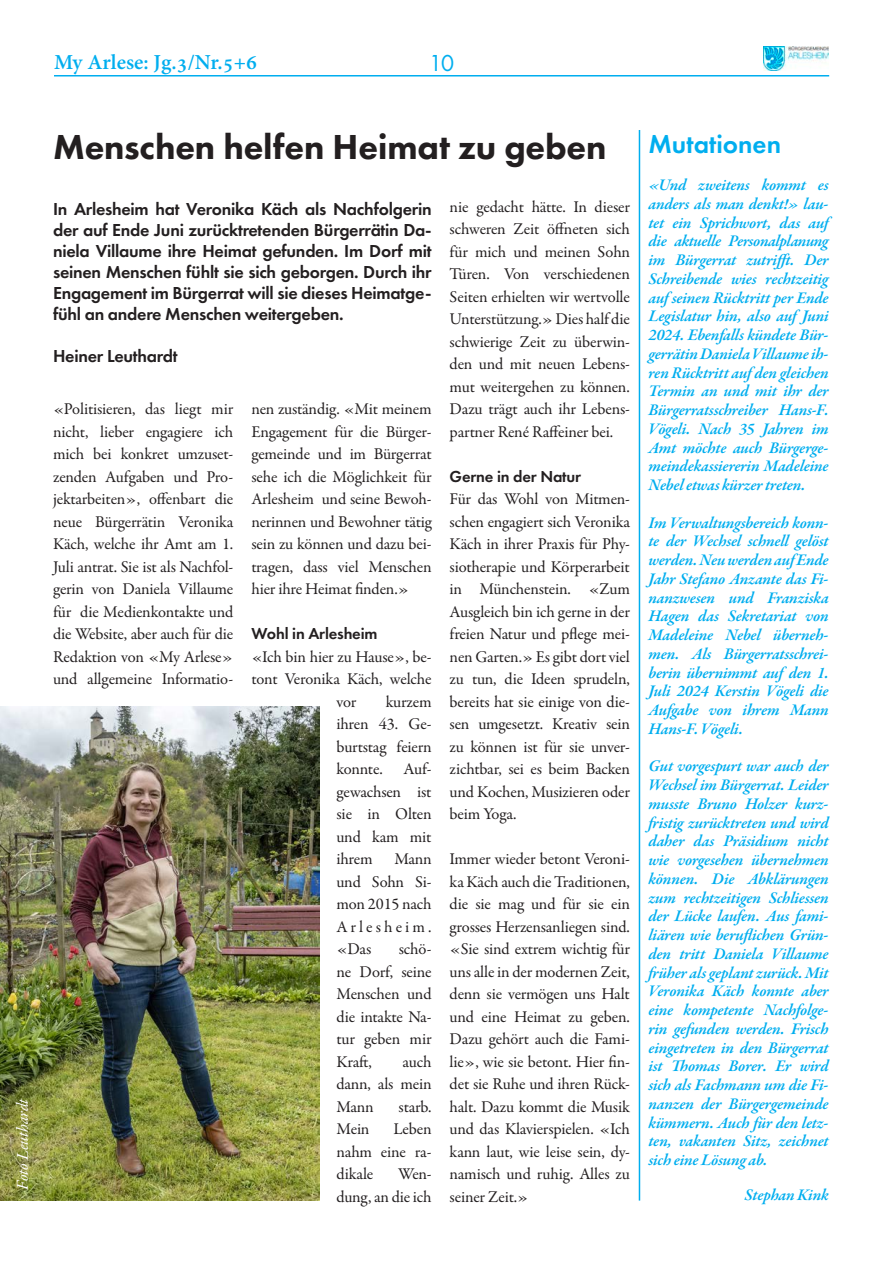
<style>
.page{position:relative;width:893px;height:1263px;background:#fff}
.page>*{position:absolute;margin:0;border:0;box-sizing:border-box;transform-origin:0 0}
.t1{font:800 36px "Futura PT";letter-spacing:-.005em;color:#231f20}
.t2{font:600 27px "Futura PT";color:#00aeef}
.t3{font:24px "Futura PT";color:#00aeef}
.t4{font:700 21px "Adobe Hebrew";color:#00aeef}
.t5{font:600 18px/21px "Futura PT";letter-spacing:-.015em;color:#231f20;text-align:justify}
.t6{font:16.5px/22.5px "Garamond Premr Pro";letter-spacing:-.01em;color:#231f20;text-align:justify}
.t7{font:italic 600 16.5px/18.8px "Garamond Premr Pro";letter-spacing:-.015em;color:#00aeef;text-align:justify}
.t8{font:600 16.5px "Futura PT";letter-spacing:-.01em;color:#231f20}
.t9{font:italic 16.5px "Garamond Premr Pro";letter-spacing:-.01em;color:#fff}
</style>
<div class="page">
<hr style="left:54px;top:75px;width:775px;height:2px;background:#00aeef">
<img style="left:763px;top:46px;width:66px;height:25px">
<hr style="left:639px;top:130px;width:1px;height:1070px;background:#00aeef">
<img style="left:0;top:706px;width:320px;height:494px">
<p class="t9" style="left:12px;top:1189px;width:93px;rotate:-90deg">Foto Leuthardt</p>
<p class="t4" style="left:54px;top:50px;width:204px">My Arlese: Jg.3/Nr.5+6</p>
<h3 class="t3" style="left:429px;top:49px;width:27px">10</h3>
<p class="t1" style="left:53px;top:124px;width:555px">Menschen helfen Heimat zu geben</p>
<p class="t5" style="left:53px;top:198px;width:380px">In Arlesheim hat Veronika Käch als Nachfolgerin der auf Ende Juni zurücktretenden Bürgerrätin Da&shy;niela Villaume ihre Heimat gefunden. Im Dorf mit seinen Menschen fühlt sie sich geborgen. Durch ihr Engagement im Bürgerrat will sie dieses Heimatge&shy;fühl an andere Menschen weitergeben.</p>
<p class="t5" style="left:53px;top:345px;width:126px">Heiner Leuthardt</p>
<p class="t6" style="left:450px;top:195px;width:182px">nie gedacht hätte. In dieser schweren Zeit öffneten sich für mich und meinen Sohn Türen. Von verschiedenen Seiten erhielten wir wertvolle Unterstützung.» Dies half die schwierige Zeit zu überwin&shy;den und mit neuen Lebens&shy;mut weitergehen zu können.<br>Dazu trägt auch ihr Lebens&shy;partner René Raffeiner bei.</p>
<p class="t8" style="left:450px;top:466px;width:133px">Gerne in der Natur</p>
<p class="t6" style="left:450px;top:488px;width:182px">Für das Wohl von Mitmen&shy;schen engagiert sich Veronika Käch in ihrer Praxis für Phy&shy;siotherapie und Körperarbeit in Münchenstein. «Zum Ausgleich bin ich gerne in der freien Natur und pflege mei&shy;nen Garten.» Es gibt dort viel zu tun, die Ideen sprudeln, bereits hat sie einige von die&shy;sen umgesetzt. Kreativ sein zu können ist für sie unver&shy;zichtbar, sei es beim Backen und Kochen, Musizieren oder beim Yoga.</p>
<p class="t6" style="left:450px;top:848px;width:182px">Immer wieder betont Veroni&shy;ka Käch auch die Traditionen, die sie mag und für sie ein grosses Herzensanliegen sind. «Sie sind extrem wichtig für uns alle in der modernen Zeit, denn sie vermögen uns Halt und eine Heimat zu geben.<br>Dazu gehört auch die Fami&shy;lie», wie sie betont. Hier fin&shy;det sie Ruhe und ihren Rück&shy;halt. Dazu kommt die Musik und das Klavierspielen. «Ich kann laut, wie leise sein, dy&shy;namisch und ruhig. Alles zu seiner Zeit.»</p>
<p class="t6" style="left:53px;top:398px;width:182px">«Politisieren, das liegt mir nicht, lieber engagiere ich mich bei konkret umzuset&shy;zenden Aufgaben und Pro&shy;jektarbeiten», offenbart die neue Bürgerrätin Veronika Käch, welche ihr Amt am 1.<br>Juli antrat. Sie ist als Nachfol&shy;gerin von Daniela Villaume für die Medienkontakte und die Website, aber auch für die Redaktion von «My Arlese» und allgemeine Informatio-</p>
<p class="t6" style="left:251px;top:398px;width:182px">nen zuständig. «Mit meinem Engagement für die Bürger&shy;gemeinde und im Bürgerrat sehe ich die Möglichkeit für Arlesheim und seine Bewoh&shy;nerinnen und Bewohner tätig sein zu können und dazu bei&shy;tragen, dass viel Menschen hier ihre Heimat finden.»</p>
<p class="t8" style="left:251px;top:623px;width:128px">Wohl in Arlesheim</p>
<p class="t6" style="left:251px;top:646px;width:182px">«Ich bin hier zu Hause», be-</p>
<p class="t6" style="left:251px;top:668px;width:182px">tont Veronika Käch, welche</p>
<p class="t6" style="left:336px;top:691px;width:21px">vor</p>
<p class="t6" style="left:336px;top:691px;width:97px;text-indent:49px">kurzem ihren 43. Ge&shy;burtstag feiern konnte.</p>
<p class="t6" style="left:336px;top:758px;width:97px;text-indent:67px">Auf&shy;gewachsen ist sie in Olten und kam mit ihrem</p>
<p class="t6" style="left:336px;top:848px;width:97px;text-indent:58px">Mann und Sohn Si&shy;mon 2015 nach Arlesheim. «Das</p>
<p class="t6" style="left:336px;top:938px;width:97px;text-indent:62px">schö&shy;ne Dorf, seine Menschen und die intakte Na&shy;tur geben mir Kraft,</p>
<p class="t6" style="left:336px;top:1051px;width:97px;text-indent:66px">auch dann, als mein Mann</p>
<p class="t6" style="left:399px;top:1095px;width:34px">starb.</p>
<p class="t6" style="left:337px;top:1118px;width:97px;text-indent:57px">Leben nahm eine ra&shy;dikale</p>
<p class="t6" style="left:337px;top:1118px;width:34px">Mein</p>
<p class="t6" style="left:337px;top:1163px;width:97px;text-align:right">Wen-<br>dung, an die ich</p>
<p class="t2" style="left:648px;top:127px;width:134px">Mutationen</p>
<p class="t7" style="left:648px;top:177px;width:182px">«Und zweitens kommt es anders als man denkt!» lau&shy;tet ein Sprichwort, das auf die aktuelle Personalplanung im Bürgerrat zutrifft. Der Schreibende wies rechtzeitig auf seinen Rücktritt per Ende Legislatur hin, also auf Juni 2024. Ebenfalls kündete Bür&shy;gerrätin Daniela Villaume ih&shy;ren Rücktritt auf den gleichen Termin an und mit ihr der Bürgerratsschreiber Hans-F.<br>Vögeli. Nach 35 Jahren im Amt möchte auch Bürgerge&shy;meindekassiererin Madeleine Nebel etwas kürzer treten.</p>
<p class="t7" style="left:648px;top:514px;width:182px">Im Verwaltungsbereich konn&shy;te der Wechsel schnell gelöst werden. Neu werden auf Ende Jahr Stefano Anzante das Fi&shy;nanzwesen und Franziska Hagen das Sekretariat von Madeleine Nebel überneh&shy;men. Als Bürgerratsschrei&shy;berin übernimmt auf den 1.<br>Juli 2024 Kerstin Vögeli die Aufgabe von ihrem Mann Hans-F. Vögeli.</p>
<p class="t7" style="left:648px;top:758px;width:182px">Gut vorgespurt war auch der Wechsel im Bürgerrat. Leider musste Bruno Holzer kurz&shy;fristig zurücktreten und wird daher das Präsidium nicht wie vorgesehen übernehmen können. Die Abklärungen zum rechtzeitigen Schliessen der Lücke laufen. Aus fami&shy;liären wie beruflichen Grün&shy;den tritt Daniela Villaume früher als geplant zurück. Mit Veronika Käch konnte aber eine kompetente Nachfolge&shy;rin gefunden werden. Frisch eingetreten in den Bürgerrat ist Thomas Borer. Er wird sich als Fachmann um die Fi&shy;nanzen der Bürgergemeinde kümmern. Auch für den letz&shy;ten, vakanten Sitz, zeichnet sich eine Lösung ab.</p>
<p class="t7" style="left:745px;top:1187px;width:86px">Stephan Kink</p>
</div>
